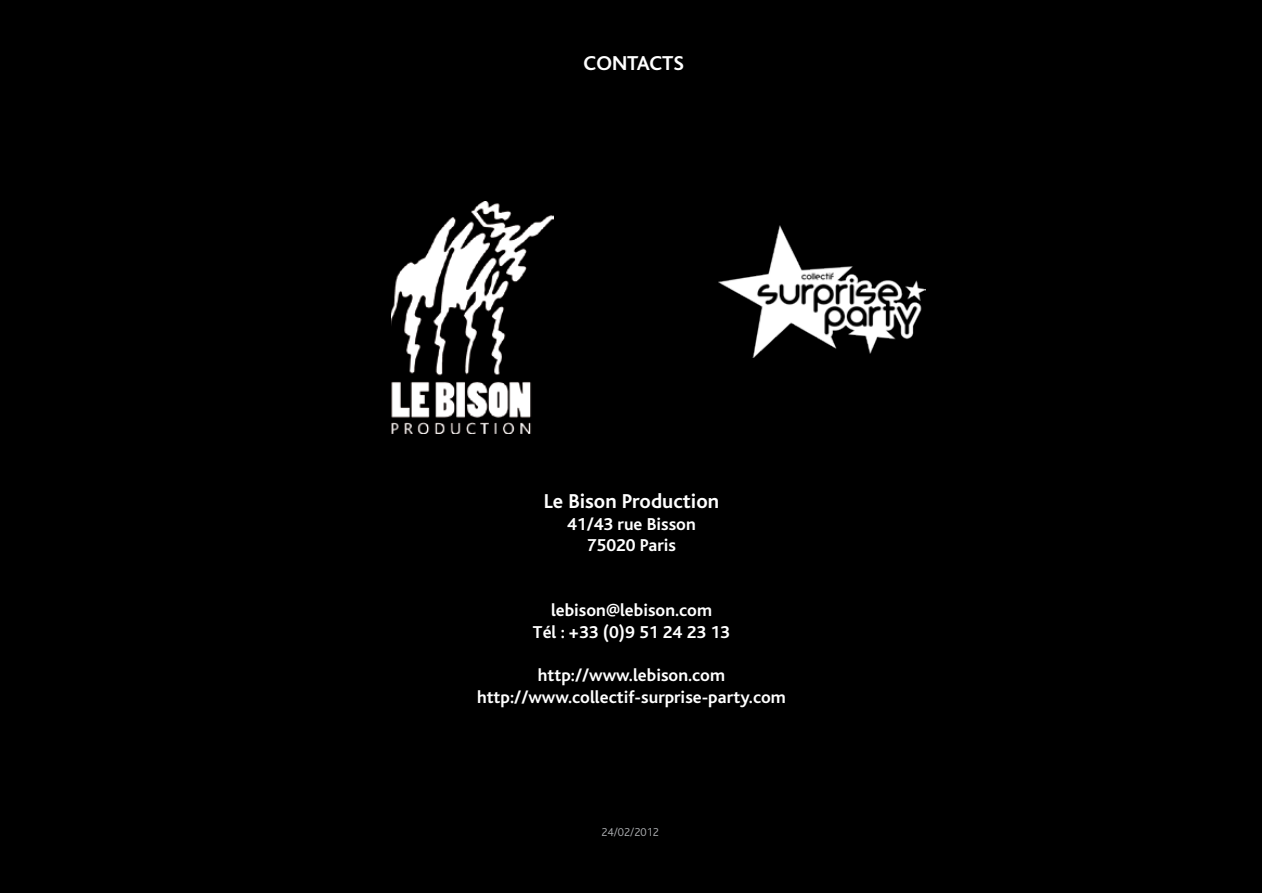
<style>
.page{position:relative;width:1263px;height:893px;background:#fff}
.page>*{position:absolute;margin:0;border:0;box-sizing:border-box;transform-origin:0 0}
.t1{font:700 21px "Bliss";color:#fff}
.t2{font:700 18px/21.6px "Bliss";color:#fff;text-align:center}
.t3{font:300 12px "Bliss";color:#abadb0}
</style>
<div class="page">
<div style="left:0;top:0;width:1262px;height:893px;background:#000"></div>
<img style="left:391px;top:202px;width:162px;height:232px">
<img style="left:719px;top:226px;width:206px;height:132px">
<p class="t1" style="left:584px;top:52px;width:102px">CONTACTS</p>
<p class="t1" style="left:544px;top:490px;width:177px">Le Bison Production</p>
<p class="t2" style="left:567px;top:513px;width:130px">41/43 rue Bisson<br>75020 Paris</p>
<p class="t2" style="left:533px;top:600px;width:199px">lebison@lebison.com<br>Tél : +33 (0)9 51 24 23 13</p>
<p class="t2" style="left:477px;top:665px;width:310px">http://www.lebison.com http://www.collectif-surprise-party.com</p>
<p class="t3" style="left:601px;top:826px;width:59px">24/02/2012</p>
</div>
